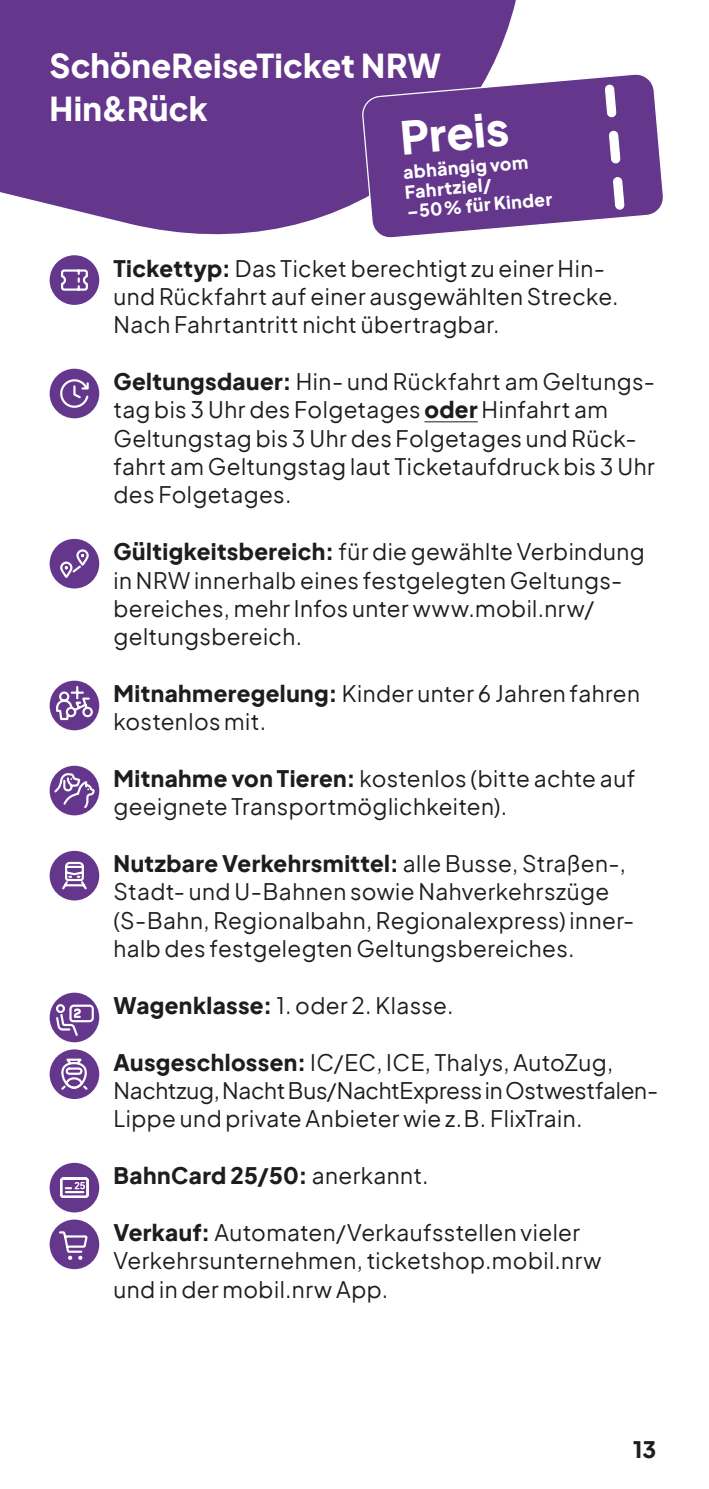
<style>
.page{position:relative;width:709px;height:1489px;background:#fff}
.page>*{position:absolute;margin:0;border:0;box-sizing:border-box;transform-origin:0 0}
.t1{font:800 45px "Plus Jakarta Sans";color:#fff}
.t2{font:800 32.5px/42.5px "Plus Jakarta Sans";letter-spacing:.005em;color:#fff}
.t3{font:22.5px/28.2px "Plus Jakarta Sans";letter-spacing:.02em;color:#1d1d1b}
.t4{font:22.5px/28.2px "Plus Jakarta Sans";color:#1d1d1b}
.t5{font:800 22.5px "Plus Jakarta Sans";letter-spacing:.02em;color:#1d1d1b}
.t6{font:800 17.5px/19.5px "Plus Jakarta Sans";color:#fff}
.s1{font-weight:800}
.s2{font-weight:400}
</style>
<div class="page">
<div style="left:0;top:0;width:516px;height:235px;background:#64368c"></div>
<svg style="left:362px;top:73px;width:301px;height:165px;background:#7a539c"></svg>
<hr style="left:424px;top:421px;width:54px;height:1px;background:#1d1d1b">
<div style="left:50px;top:255px;width:49px;height:50px;background:#64368c;border-radius:50%"></div>
<svg style="left:61px;top:269px;width:27px;height:22px"></svg>
<div style="left:50px;top:369px;width:49px;height:49px;background:#64368c;border-radius:50%"></div>
<svg style="left:60px;top:379px;width:29px;height:29px"></svg>
<div style="left:50px;top:539px;width:49px;height:49px;background:#64368c;border-radius:50%"></div>
<svg style="left:60px;top:549px;width:29px;height:29px"></svg>
<div style="left:50px;top:680px;width:49px;height:50px;background:#64368c;border-radius:50%"></div>
<svg style="left:55px;top:685px;width:39px;height:36px"></svg>
<div style="left:50px;top:765px;width:49px;height:50px;background:#64368c;border-radius:50%"></div>
<svg style="left:52px;top:772px;width:44px;height:38px"></svg>
<div style="left:50px;top:850px;width:49px;height:50px;background:#64368c;border-radius:50%"></div>
<svg style="left:62px;top:861px;width:25px;height:29px"></svg>
<div style="left:50px;top:992px;width:49px;height:50px;background:#64368c;border-radius:50%"></div>
<svg style="left:55px;top:1003px;width:40px;height:34px"></svg>
<div style="left:50px;top:1049px;width:49px;height:49px;background:#64368c;border-radius:50%"></div>
<svg style="left:61px;top:1058px;width:27px;height:32px"></svg>
<div style="left:50px;top:1162px;width:49px;height:50px;background:#64368c;border-radius:50%"></div>
<svg style="left:60px;top:1177px;width:29px;height:21px"></svg>
<div style="left:50px;top:1219px;width:49px;height:50px;background:#64368c;border-radius:50%"></div>
<svg style="left:58px;top:1219px;width:31px;height:50px"></svg>
<h2 class="t2" style="left:50px;top:41px;width:393px">SchöneReiseTicket NRW<br>Hin&amp;Rück</h2>
<h1 class="t1" style="left:397px;top:97px;width:110px;rotate:-5deg">Preis</h1>
<p class="t6" style="left:402px;top:161px;width:147px;rotate:-5deg">abhängig vom<br>Fahrtziel/ –50% für Kinder</p>
<p class="t3" style="left:113px;top:252px;width:507px"><span class="s1">Tickettyp:</span> Das Ticket berechtigt zu einer Hin&shy;und Rückfahrt auf einer ausgewählten Strecke.<br>Nach Fahrtantritt nicht übertragbar.</p>
<p class="t3" style="left:113px;top:365px;width:543px"><span class="s1">Geltungsdauer:</span> Hin- und Rückfahrt am Geltungs&shy;tag bis 3 Uhr des Folgetages <span class="s1">oder</span> Hinfahrt am Geltungstag bis 3 Uhr des Folgetages und Rück&shy;fahrt am Geltungstag laut Ticketaufdruck bis 3 Uhr des Folgetages.</p>
<p class="t3" style="left:113px;top:535px;width:533px"><span class="s1">Gültigkeitsbereich:</span> für die gewählte Verbindung in NRW innerhalb eines festgelegten Geltungs&shy;bereiches, mehr Infos unter www.mobil.nrw/ geltungsbereich.</p>
<p class="t3" style="left:113px;top:677px;width:528px"><span class="s1">Mitnahmeregelung:</span> Kinder unter 6 Jahren fahren kostenlos mit.</p>
<p class="t3" style="left:113px;top:762px;width:523px"><span class="s1">Mitnahme von Tieren:</span> kostenlos (bitte achte auf geeignete Transportmöglichkeiten).</p>
<p class="t3" style="left:113px;top:847px;width:522px"><span class="s1">Nutzbare Verkehrsmittel:</span> alle Busse, Straßen-, Stadt- und U-Bahnen sowie Nahverkehrszüge (S-Bahn, Regionalbahn, Regionalexpress) inner&shy;halb des festgelegten Geltungsbereiches.</p>
<p class="t3" style="left:113px;top:989px;width:342px"><span class="s1">Wagenklasse:</span> 1. oder 2. Klasse.</p>
<p class="t4" style="left:113px;top:1045px;width:546px"><span class="s1">Ausgeschlossen:</span> IC/EC, ICE, Thalys, AutoZug,<br>Nachtzug, Nacht Bus/NachtExpress in Ostwestfalen-<br>Lippe und private Anbieter wie z.B. FlixTrain.</p>
<p class="t5" style="left:113px;top:1154px;width:317px">BahnCard 25/50: <span class="s2">anerkannt.</span></p>
<p class="t3" style="left:113px;top:1215px;width:489px"><span class="s1">Verkauf:</span> Automaten/Verkaufsstellen vieler<br>Verkehrsunternehmen, ticketshop.mobil.nrw und in der mobil.nrw App.</p>
<p class="t5" style="left:633px;top:1428px;width:25px">13</p>
</div>
